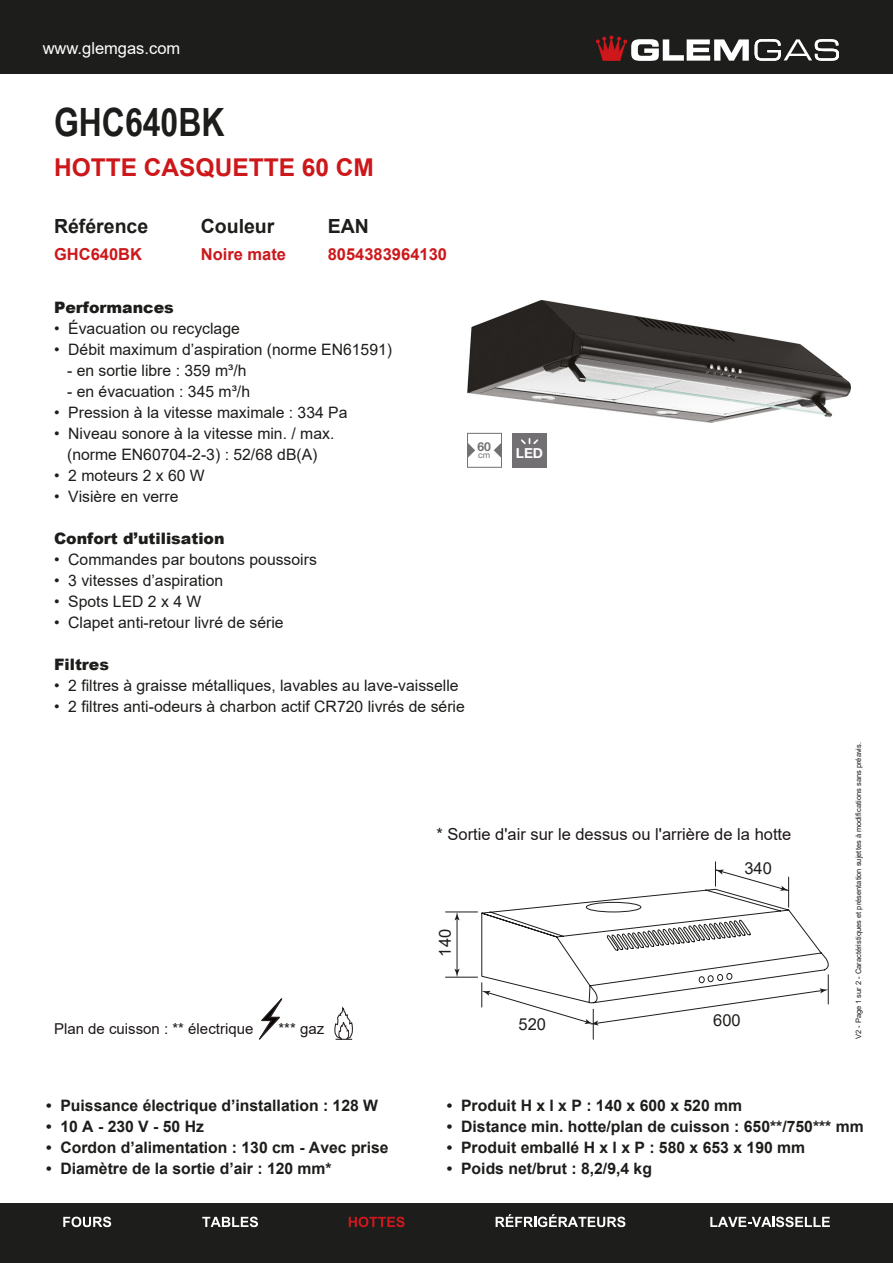
<style>
.page{position:relative;width:893px;height:1263px;background:#fff}
.page>*{position:absolute;margin:0;border:0;box-sizing:border-box;transform-origin:0 0}
.t1{font:700 39px "Arial Narrow";color:#1d1d1b}
.t2{font:700 24.45px "Arial";color:#cd171a}
.t3{font:700 19.5px "Arial";color:#1d1d1b}
.t4{font:16.5px "Arial";color:#1d1719}
.t5{font:700 16.5px "Arial";color:#cd171a}
.t6{font:16.5px "Arial";color:#fff}
.t7{font:16.5px "Arial";color:#1d1d1b}
.t8{font:15.75px/21px "Arial";color:#1d1d1b;text-align:center}
.t9{font:700 15.75px "Arial";color:#1d1d1b}
.t10{font:900 15.75px "Arial";color:#1d1d1b}
.t11{font:15px "Arial";color:#1d1718}
.t12{font:700 13.65px "Helvetica Neue LT Com";color:#fff}
.t13{font:700 12.15px "Helvetica Neue LT Com";color:#727073}
.t14{font:8.7px "Helvetica Neue LT Com";color:#727073}
.t15{font:7.5px "Arial";color:#1d1718}
</style>
<div class="page">
<svg style="left:259px;top:998px;width:24px;height:42px"></svg>
<svg style="left:334px;top:1008px;width:19px;height:32px"></svg>
<svg style="left:498px;top:871px;width:292px;height:40px"></svg>
<svg style="left:445px;top:911px;width:384px;height:129px"></svg>
<svg style="left:482px;top:988px;width:346px;height:37px"></svg>
<hr style="left:457px;top:918px;width:1px;height:53px;background:#1d1d1b">
<svg style="left:454px;top:912px;width:6px;height:8px"></svg>
<svg style="left:454px;top:969px;width:6px;height:8px"></svg>
<hr style="left:788px;top:877px;width:1px;height:30px;background:#1d1d1b">
<svg style="left:715px;top:862px;width:9px;height:24px"></svg>
<svg style="left:780px;top:886px;width:9px;height:5px"></svg>
<div style="left:512px;top:433px;width:34px;height:34px;background:#727073"></div>
<svg style="left:521px;top:438px;width:17px;height:7px"></svg>
<svg style="left:469px;top:444px;width:6px;height:13px"></svg>
<div style="left:467px;top:433px;width:35px;height:35px;border:1px solid #727073"></div>
<svg style="left:494px;top:442px;width:7px;height:16px"></svg>
<img style="left:467px;top:301px;width:383px;height:121px">
<div style="left:0;top:1203px;width:893px;height:60px;background:#1d1d1b"></div>
<div style="left:0;top:0;width:893px;height:74px;background:#1d1d1b"></div>
<svg style="left:496px;top:1214px;width:129px;height:13px"></svg>
<svg style="left:349px;top:1217px;width:56px;height:10px"></svg>
<svg style="left:202px;top:1217px;width:56px;height:10px"></svg>
<svg style="left:63px;top:1217px;width:48px;height:10px"></svg>
<svg style="left:710px;top:1217px;width:120px;height:10px"></svg>
<svg style="left:755px;top:39px;width:84px;height:22px"></svg>
<svg style="left:596px;top:35px;width:153px;height:26px"></svg>
<p class="t6" style="left:43px;top:37px;width:139px">www.glemgas.com</p>
<h1 class="t1" style="left:54px;top:93px;width:172px">GHC640BK</h1>
<h2 class="t2" style="left:54px;top:150px;width:322px">HOTTE CASQUETTE 60 CM</h2>
<p class="t3" style="left:54px;top:213px;width:96px">Référence</p>
<p class="t5" style="left:54px;top:242px;width:90px">GHC640BK</p>
<p class="t3" style="left:201px;top:213px;width:75px">Couleur</p>
<p class="t5" style="left:201px;top:242px;width:87px">Noire mate</p>
<p class="t3" style="left:328px;top:213px;width:43px">EAN</p>
<p class="t5" style="left:328px;top:242px;width:121px">8054383964130</p>
<p class="t10" style="left:54px;top:296px;width:121px">Performances</p>
<p class="t8" style="left:54px;top:318px;width:187px">• Évacuation ou recyclage</p>
<p class="t8" style="left:54px;top:339px;width:340px">• Débit maximum d’aspiration (norme EN61591)</p>
<p class="t8" style="left:67px;top:360px;width:181px">- en sortie libre : 359 m³/h</p>
<p class="t8" style="left:67px;top:381px;width:184px">- en évacuation : 345 m³/h</p>
<p class="t8" style="left:54px;top:402px;width:295px">• Pression à la vitesse maximale : 334 Pa</p>
<p class="t8" style="left:54px;top:423px;width:282px">• Niveau sonore à la vitesse min. / max. (norme EN60704-2-3) : 52/68 dB(A)</p>
<p class="t8" style="left:54px;top:465px;width:152px">• 2 moteurs 2 x 60 W</p>
<p class="t8" style="left:54px;top:486px;width:126px">• Visière en verre</p>
<p class="t10" style="left:54px;top:527px;width:172px">Confort d’utilisation</p>
<p class="t8" style="left:54px;top:549px;width:264px">• Commandes par boutons poussoirs</p>
<p class="t8" style="left:54px;top:570px;width:171px">• 3 vitesses d’aspiration</p>
<p class="t8" style="left:54px;top:591px;width:149px">• Spots LED 2 x 4 W</p>
<p class="t8" style="left:54px;top:612px;width:231px">• Clapet anti-retour livré de série</p>
<p class="t10" style="left:54px;top:653px;width:57px">Filtres</p>
<p class="t8" style="left:54px;top:675px;width:406px">• 2 filtres à graisse métalliques, lavables au lave-vaisselle</p>
<p class="t8" style="left:54px;top:696px;width:412px">• 2 filtres anti-odeurs à charbon actif CR720 livrés de série</p>
<p class="t13" style="left:478px;top:439px;width:15px">60</p>
<p class="t14" style="left:478px;top:450px;width:14px">cm</p>
<p class="t12" style="left:516px;top:445px;width:29px">LED</p>
<p class="t4" style="left:437px;top:823px;width:356px">* Sortie d'air sur le dessus ou l'arrière de la hotte</p>
<p class="t11" style="left:54px;top:1019px;width:201px">Plan de cuisson : ** électrique</p>
<p class="t11" style="left:278px;top:1019px;width:47px">*** gaz</p>
<p class="t7" style="left:434px;top:956px;width:29px;rotate:-90deg">140</p>
<p class="t7" style="left:744px;top:857px;width:29px">340</p>
<p class="t7" style="left:519px;top:1013px;width:29px">520</p>
<p class="t7" style="left:713px;top:1009px;width:29px">600</p>
<p class="t15" style="left:853px;top:1039px;width:299px;rotate:-90deg">V2 - Page 1 sur 2 - Caractéristiques et présentation sujettes à modifications sans préavis.</p>
<p class="t9" style="left:46px;top:1094px;width:334px">• Puissance électrique d’installation : 128 W</p>
<p class="t9" style="left:46px;top:1115px;width:159px">• 10 A - 230 V - 50 Hz</p>
<p class="t9" style="left:46px;top:1136px;width:344px">• Cordon d’alimentation : 130 cm - Avec prise</p>
<p class="t9" style="left:46px;top:1157px;width:287px">• Diamètre de la sortie d’air : 120 mm*</p>
<p class="t9" style="left:447px;top:1094px;width:297px">• Produit H x l x P : 140 x 600 x 520 mm</p>
<p class="t9" style="left:447px;top:1115px;width:418px">• Distance min. hotte/plan de cuisson : 650**/750*** mm</p>
<p class="t9" style="left:447px;top:1136px;width:360px">• Produit emballé H x l x P : 580 x 653 x 190 mm</p>
<p class="t9" style="left:447px;top:1157px;width:207px">• Poids net/brut : 8,2/9,4 kg</p>
</div>
